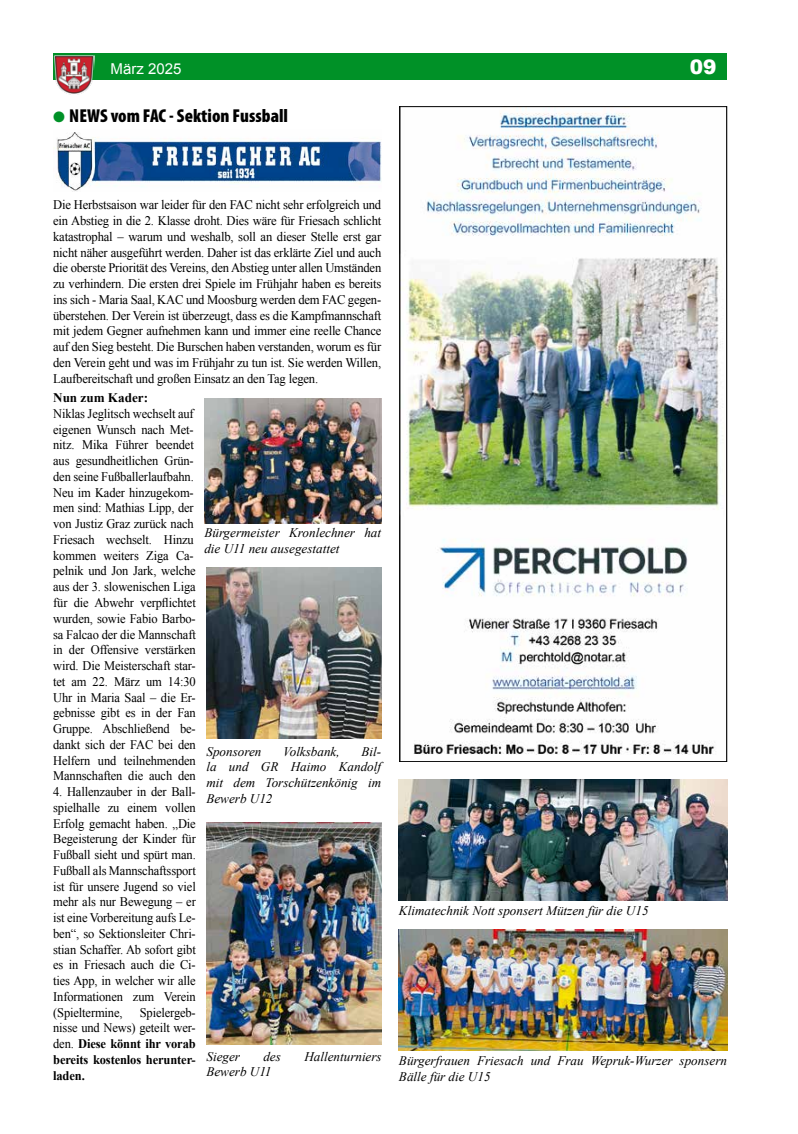
<style>
.page{position:relative;width:798px;height:1134px;background:#fff}
.page>*{position:absolute;margin:0;border:0;box-sizing:border-box;transform-origin:0 0}
.t1{font:900 20px "Arial";color:#fff}
.t2{font:900 condensed 18.75px "Myriad Pro";color:#000}
.t3{font:15px "Arial";color:#fff}
.t4{font:13.12px/15.8px "Times New Roman";letter-spacing:-.01em;color:#000;scale:.95 1}
.t5{font:13.12px/15.8px "Times New Roman";letter-spacing:-.01em;color:#000;text-align:justify;scale:.96 1}
.t6{font:italic 13.12px/15.8px "Times New Roman";color:#000}
.t7{font:700 13.12px/15.8px "Times New Roman";letter-spacing:-.01em;color:#000;text-align:justify;scale:.95 1}
.t8{font:700 13.12px "Times New Roman";letter-spacing:-.01em;color:#000}
.s1{color:#009127}
.s2{font-weight:400}
</style>
<div class="page">
<div style="left:53px;top:53px;width:673px;height:27px;background:#009127"></div>
<img style="left:54px;top:55px;width:40px;height:39px">
<img style="left:56px;top:132px;width:325px;height:59px">
<img style="left:206px;top:568px;width:175px;height:171px">
<img style="left:399px;top:930px;width:327px;height:120px">
<img style="left:204px;top:398px;width:177px;height:125px">
<img style="left:399px;top:780px;width:327px;height:120px">
<img style="left:206px;top:822px;width:175px;height:223px">
<img style="left:402px;top:112px;width:321px;height:643px">
<p class="t3" style="left:110px;top:59px;width:72px">März 2025</p>
<h1 class="t1" style="left:689px;top:52px;width:28px">09</h1>
<h2 class="t2" style="left:53px;top:104px;width:236px"><span class="s1">●</span> NEWS vom FAC - Sektion Fussball</h2>
<p class="t5" style="left:53px;top:197px;width:343px">Die Herbstsaison war leider für den FAC nicht sehr erfolgreich und ein Abstieg in die 2. Klasse droht. Dies wäre für Friesach schlicht katastrophal – warum und weshalb, soll an dieser Stelle erst gar nicht näher ausgeführt werden. Daher ist das erklärte Ziel und auch die oberste Priorität des Vereins, den Abstieg unter allen Umständen zu verhindern. Die ersten drei Spiele im Frühjahr haben es bereits ins sich - Maria Saal, KAC und Moosburg werden dem FAC gegen&shy;überstehen. Der Verein ist überzeugt, dass es die Kampfmannschaft mit jedem Gegner aufnehmen kann und immer eine reelle Chance auf den Sieg besteht. Die Burschen haben verstanden, worum es für den Verein geht und was im Frühjahr zu tun ist. Sie werden Willen, Laufbereitschaft und großen Einsatz an den Tag legen.</p>
<p class="t8" style="left:53px;top:389px;width:96px">Nun zum Kader:</p>
<p class="t4" style="left:53px;top:405px;width:152px">Niklas Jeglitsch wechselt auf eigenen Wunsch nach Met&shy;nitz. Mika Führer beendet aus gesundheitlichen Grün&shy;den seine Fußballerlaufbahn.<br>Neu im Kader hinzugekom&shy;men sind: Mathias Lipp, der von Justiz Graz zurück nach<br>Friesach wechselt. Hinzu kommen weiters Ziga Ca&shy;pelnik und Jon Jark, welche aus der 3. slowenischen Liga für die Abwehr verpflichtet wurden, sowie Fabio Barbo&shy;sa Falcao der die Mannschaft in der Offensive verstärken wird. Die Meisterschaft star&shy;tet am 22. März um 14:30<br>Uhr in Maria Saal – die Er&shy;gebnisse gibt es in der Fan<br>Gruppe. Abschließend be&shy;dankt sich der FAC bei den<br>Helfern und teilnehmenden<br>Mannschaften die auch den</p>
<p class="t4" style="left:53px;top:783px;width:152px;text-align:justify">4. Hallenzauber in der Ball&shy;spielhalle zu einem vollen Erfolg gemacht haben. „Die Begeisterung der Kinder für Fußball sieht und spürt man.<br>Fußball als Mannschaftssport ist für unsere Jugend so viel mehr als nur Bewegung – er ist eine Vorbereitung aufs Le&shy;ben“, so Sektionsleiter Chri&shy;stian Schaffer. Ab sofort gibt es in Friesach auch die Ci&shy;ties App, in welcher wir alle Informationen zum Verein (Spieltermine,</p>
<p class="t6" style="left:204px;top:525px;width:178px">Bürgermeister Kronlechner hat die U11 neu ausegestattet</p>
<p class="t6" style="left:206px;top:743px;width:176px;text-align:justify;text-indent:155px">Bil&shy;la und GR Haimo Kandolf mit dem Torschützenkönig im Bewerb U12</p>
<p class="t6" style="left:206px;top:743px;width:56px">Sponsoren</p>
<p class="t6" style="left:283px;top:743px;width:58px">Volksbank,</p>
<p class="t7" style="left:53px;top:1004px;width:151px;text-indent:86px"><span class="s2">Spielergeb&shy;nisse und News) geteilt wer&shy;den.</span> Diese könnt ihr vorab bereits kostenlos herunter&shy;laden.</p>
<p class="t6" style="left:206px;top:1048px;width:35px">Sieger</p>
<p class="t6" style="left:263px;top:1048px;width:19px">des</p>
<p class="t6" style="left:304px;top:1048px;width:79px">Hallenturniers</p>
<p class="t6" style="left:206px;top:1064px;width:67px">Bewerb U11</p>
<p class="t6" style="left:399px;top:902px;width:251px">Klimatechnik Nott sponsert Mützen für die U15</p>
<p class="t6" style="left:399px;top:1052px;width:329px">Bürgerfrauen Friesach und Frau Wepruk-Wurzer sponsern<br>Bälle für die U15</p>
</div>
